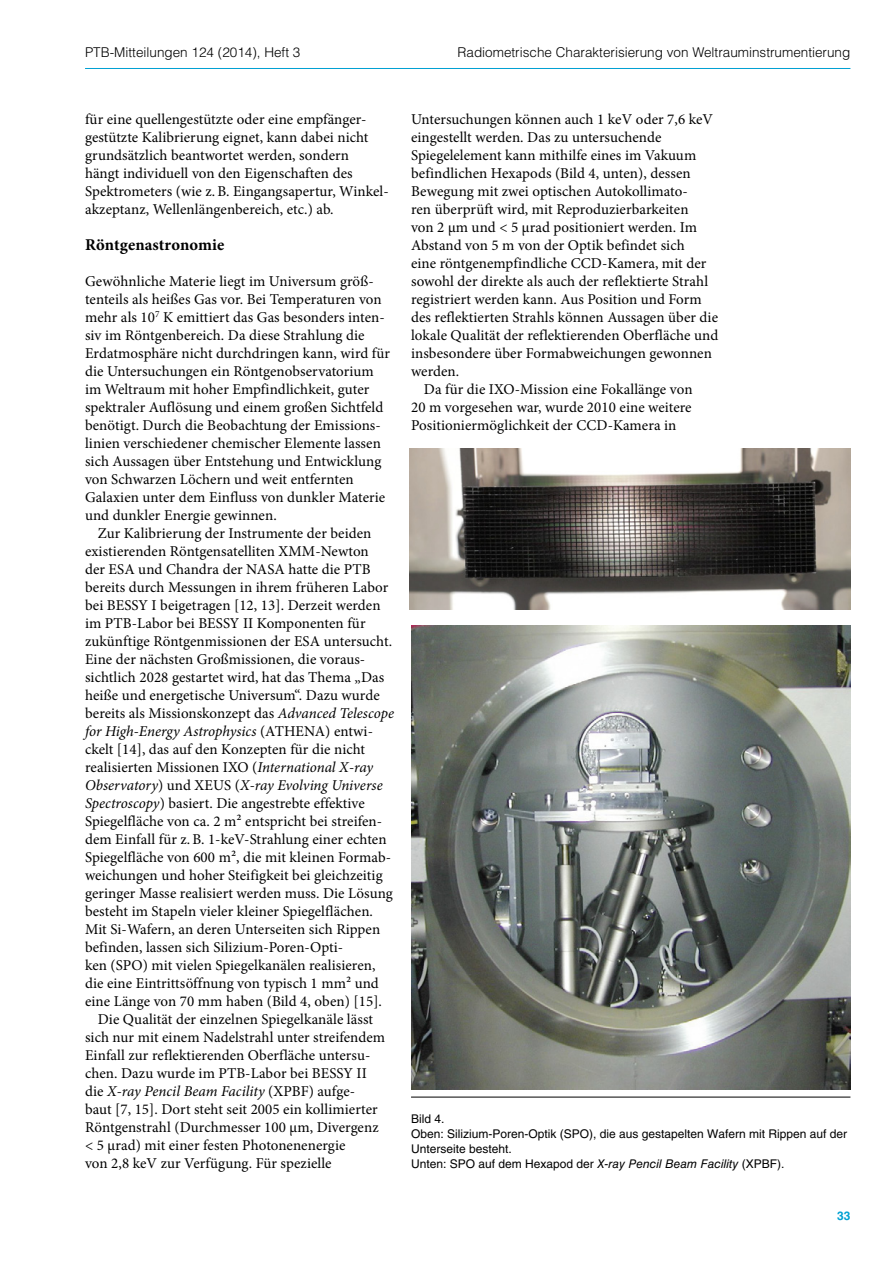
<style>
.page{position:relative;width:893px;height:1263px;background:#fff}
.page>*{position:absolute;margin:0;border:0;box-sizing:border-box;transform-origin:0 0}
.t1{font:700 16.5px "Minion Pro";letter-spacing:.005em;color:#000}
.t2{font:15px/18px "Minion Pro";letter-spacing:.005em;color:#000}
.t3{font:italic 15px "Minion Pro";letter-spacing:-.005em;color:#000}
.t4{font:300 13.5px "Helvetica LT Std";color:#000}
.t5{font:12px/15px "Helvetica LT Std";color:#000}
.t6{font:700 12px "Helvetica LT Std";color:#00a1d3}
.s1{font-style:italic}
.s2{font-style:normal}
</style>
<div class="page">
<hr style="left:85px;top:68px;width:765px;height:1px;background:#00a1d3">
<hr style="left:411px;top:1097px;width:439px;height:1px;background:#000">
<img style="left:409px;top:448px;width:441px;height:161px">
<img style="left:411px;top:625px;width:439px;height:464px">
<p class="t4" style="left:85px;top:44px;width:217px">PTB-Mitteilungen 124 (2014), Heft 3</p>
<p class="t4" style="left:457px;top:44px;width:394px">Radiometrische Charakterisierung von Weltrauminstrumentierung</p>
<p class="t2" style="left:85px;top:111px;width:304px">für eine quellengestützte oder eine empfänger&shy;gestützte Kalibrierung eignet, kann dabei nicht grundsätzlich beantwortet werden, sondern hängt individuell von den Eigenschaften des Spektrometers (wie z.B. Eingangsapertur, Winkel&shy;akzeptanz, Wellenlängenbereich, etc.) ab.</p>
<p class="t1" style="left:85px;top:233px;width:141px">Röntgenastronomie</p>
<p class="t2" style="left:85px;top:273px;width:307px">Gewöhnliche Materie liegt im Universum größ&shy;tenteils als heißes Gas vor. Bei Temperaturen von mehr als 10<sup>7</sup> K emittiert das Gas besonders inten&shy;siv im Röntgenbereich. Da diese Strahlung die Erdatmosphäre nicht durchdringen kann, wird für die Untersuchungen ein Röntgenobservatorium im Weltraum mit hoher Empfindlichkeit, guter spektraler Auflösung und einem großen Sichtfeld benötigt. Durch die Beobachtung der Emissions&shy;linien verschiedener chemischer Elemente lassen sich Aussagen über Entstehung und Entwicklung von Schwarzen Löchern und weit entfernten Galaxien unter dem Einfluss von dunkler Materie und dunkler Energie gewinnen.</p>
<p class="t2" style="left:98px;top:525px;width:275px">Zur Kalibrierung der Instrumente der beiden</p>
<p class="t2" style="left:85px;top:543px;width:285px">existierenden Röntgensatelliten XMM-Newton</p>
<p class="t2" style="left:85px;top:561px;width:287px">der ESA und Chandra der NASA hatte die PTB</p>
<p class="t2" style="left:85px;top:579px;width:305px">bereits durch Messungen in ihrem früheren Labor</p>
<p class="t2" style="left:85px;top:597px;width:297px">bei BESSY I beigetragen [12, 13]. Derzeit werden</p>
<p class="t2" style="left:85px;top:615px;width:282px">im PTB-Labor bei BESSY II Komponenten für</p>
<p class="t2" style="left:85px;top:633px;width:309px">zukünftige Röntgenmissionen der ESA untersucht.</p>
<p class="t2" style="left:85px;top:651px;width:282px">Eine der nächsten Großmissionen, die voraus-</p>
<p class="t2" style="left:85px;top:669px;width:301px">sichtlich 2028 gestartet wird, hat das Thema „Das</p>
<p class="t2" style="left:85px;top:687px;width:296px">heiße und energetische Universum“. Dazu wurde</p>
<p class="t2" style="left:85px;top:705px;width:310px">bereits als Missionskonzept das <span class="s1">Advanced Telescope</span></p>
<p class="t3" style="left:85px;top:721px;width:289px">for High-Energy Astrophysics <span class="s2">(ATHENA) entwi-</span></p>
<p class="t2" style="left:85px;top:741px;width:282px">ckelt [14], das auf den Konzepten für die nicht</p>
<p class="t2" style="left:85px;top:759px;width:290px">realisierten Missionen IXO (<span class="s1">International X-ray</span></p>
<p class="t3" style="left:85px;top:775px;width:299px">Observatory<span class="s2">) und XEUS (</span>X-ray Evolving Universe</p>
<p class="t2" style="left:85px;top:795px;width:281px"><span class="s1">Spectroscopy</span>) basiert. Die angestrebte effektive</p>
<p class="t2" style="left:85px;top:813px;width:299px">Spiegelfläche von ca. 2 m² entspricht bei streifen-</p>
<p class="t2" style="left:85px;top:831px;width:303px">dem Einfall für z.B. 1-keV-Strahlung einer echten</p>
<p class="t2" style="left:85px;top:849px;width:307px">Spiegelfläche von 600 m², die mit kleinen Formab-</p>
<p class="t2" style="left:85px;top:867px;width:299px">weichungen und hoher Steifigkeit bei gleichzeitig</p>
<p class="t2" style="left:85px;top:885px;width:309px">geringer Masse realisiert werden muss. Die Lösung</p>
<p class="t2" style="left:85px;top:903px;width:289px">besteht im Stapeln vieler kleiner Spiegelflächen.</p>
<p class="t2" style="left:85px;top:921px;width:297px">Mit Si-Wafern, an deren Unterseiten sich Rippen</p>
<p class="t2" style="left:85px;top:939px;width:260px">befinden, lassen sich Silizium-Poren-Opti-</p>
<p class="t2" style="left:85px;top:957px;width:292px">ken (SPO) mit vielen Spiegelkanälen realisieren,</p>
<p class="t2" style="left:85px;top:975px;width:295px">die eine Eintrittsöffnung von typisch 1 mm² und</p>
<p class="t2" style="left:85px;top:993px;width:298px">eine Länge von 70 mm haben (Bild 4, oben) [15].</p>
<p class="t2" style="left:98px;top:1011px;width:277px">Die Qualität der einzelnen Spiegelkanäle lässt</p>
<p class="t2" style="left:85px;top:1029px;width:302px">sich nur mit einem Nadelstrahl unter streifendem</p>
<p class="t2" style="left:85px;top:1047px;width:287px">Einfall zur reflektierenden Oberfläche untersu-</p>
<p class="t2" style="left:85px;top:1065px;width:283px">chen. Dazu wurde im PTB-Labor bei BESSY II</p>
<p class="t3" style="left:85px;top:1081px;width:272px"><span class="s2">die</span> X-ray Pencil Beam Facility <span class="s2">(XPBF) aufge-</span></p>
<p class="t2" style="left:85px;top:1101px;width:294px">baut [7, 15]. Dort steht seit 2005 ein kollimierter</p>
<p class="t2" style="left:85px;top:1119px;width:295px">Röntgenstrahl (Durchmesser 100 µm, Divergenz</p>
<p class="t2" style="left:85px;top:1137px;width:262px">&lt; 5 µrad) mit einer festen Photonenenergie</p>
<p class="t2" style="left:85px;top:1155px;width:248px">von 2,8 keV zur Verfügung. Für spezielle</p>
<p class="t2" style="left:411px;top:111px;width:304px">Untersuchungen können auch 1 keV oder 7,6 keV</p>
<p class="t2" style="left:411px;top:129px;width:252px">eingestellt werden. Das zu untersuchende</p>
<p class="t2" style="left:411px;top:147px;width:287px">Spiegelelement kann mithilfe eines im Vakuum</p>
<p class="t2" style="left:411px;top:165px;width:281px">befindlichen Hexapods (Bild 4, unten), dessen</p>
<p class="t2" style="left:411px;top:183px;width:278px">Bewegung mit zwei optischen Autokollimato-</p>
<p class="t2" style="left:411px;top:201px;width:279px">ren überprüft wird, mit Reproduzierbarkeiten</p>
<p class="t2" style="left:411px;top:219px;width:287px">von 2 µm und &lt; 5 µrad positioniert werden. Im</p>
<p class="t2" style="left:411px;top:237px;width:275px">Abstand von 5 m von der Optik befindet sich</p>
<p class="t2" style="left:411px;top:255px;width:297px">eine röntgenempfindliche CCD-Kamera, mit der</p>
<p class="t2" style="left:411px;top:273px;width:299px">sowohl der direkte als auch der reflektierte Strahl</p>
<p class="t2" style="left:411px;top:291px;width:292px">registriert werden kann. Aus Position und Form</p>
<p class="t2" style="left:411px;top:309px;width:308px">des reflektierten Strahls können Aussagen über die</p>
<p class="t2" style="left:411px;top:327px;width:309px">lokale Qualität der reflektierenden Oberfläche und</p>
<p class="t2" style="left:411px;top:345px;width:302px">insbesondere über Formabweichungen gewonnen</p>
<p class="t2" style="left:411px;top:363px;width:50px">werden.</p>
<p class="t2" style="left:424px;top:381px;width:270px">Da für die IXO-Mission eine Fokallänge von</p>
<p class="t2" style="left:411px;top:399px;width:282px">20 m vorgesehen war, wurde 2010 eine weitere</p>
<p class="t2" style="left:411px;top:417px;width:267px">Positioniermöglichkeit der CCD-Kamera in</p>
<p class="t5" style="left:411px;top:1111px;width:438px">Bild 4.<br>Oben: Silizium-Poren-Optik (SPO), die aus gestapelten Wafern mit Rippen auf der Unterseite besteht.<br>Unten: SPO auf dem Hexapod der <span class="s1">X-ray Pencil Beam Facility</span> (XPBF).</p>
<p class="t6" style="left:837px;top:1208px;width:15px">33</p>
</div>
